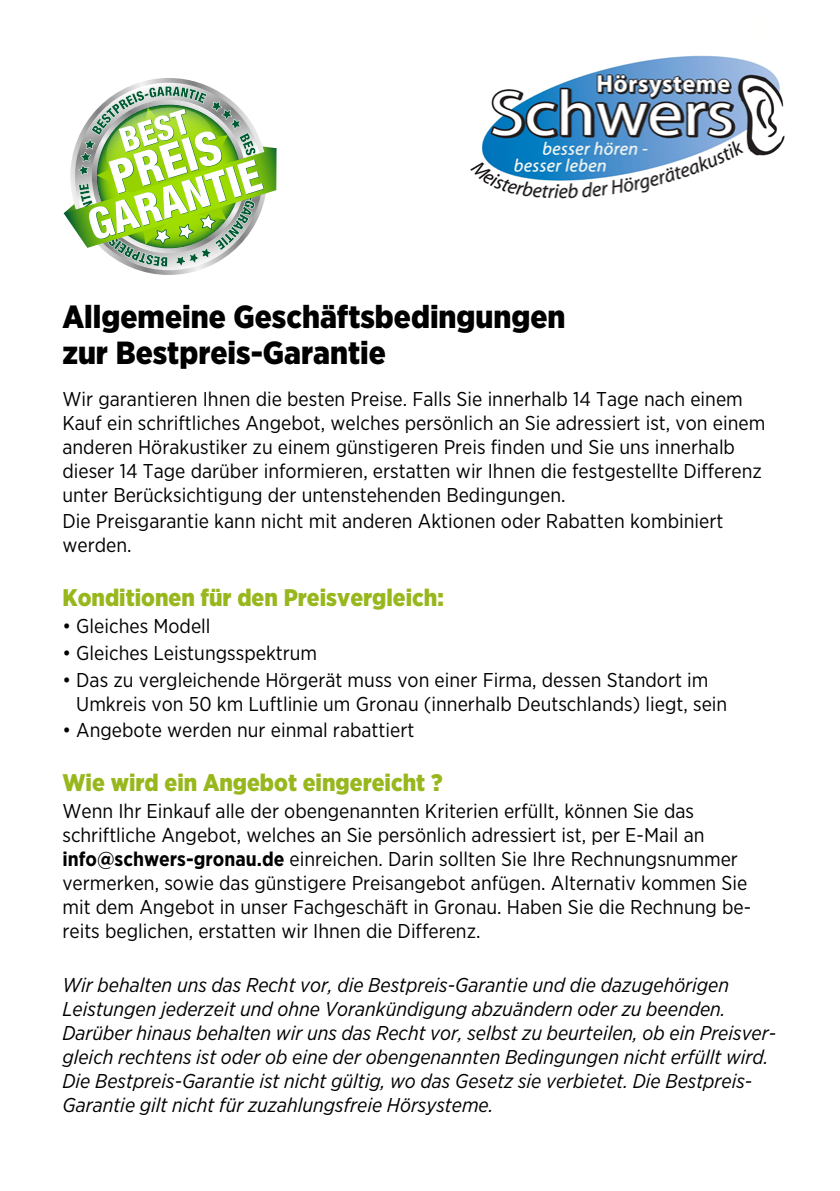
<style>
.page{position:relative;width:840px;height:1191px;background:#fff}
.page>*{position:absolute;margin:0;border:0;box-sizing:border-box;transform-origin:0 0}
.t1{font:900 32px/36px "Gotham Narrow";color:#000}
.t2{font:900 24px "Gotham Narrow";color:#97b71d}
.t3{font:20px/24px "Gotham Narrow";color:#000}
.t4{font:italic 20px/24px "Gotham Narrow";color:#000}
.s1{font-weight:700}
</style>
<div class="page">
<img style="left:470px;top:55px;width:315px;height:144px">
<svg style="left:63px;top:78px;width:214px;height:136px"></svg>
<svg style="left:64px;top:83px;width:209px;height:192px"></svg>
<svg style="left:64px;top:86px;width:212px;height:181px"></svg>
<h1 class="t1" style="left:62px;top:299px;width:504px">Allgemeine Geschäftsbedingungen zur Bestpreis-Garantie</h1>
<p class="t3" style="left:62px;top:386px;width:704px">Wir garantieren Ihnen die besten Preise. Falls Sie innerhalb 14 Tage nach einem Kauf ein schriftliches Angebot, welches persönlich an Sie adressiert ist, von einem anderen Hörakustiker zu einem günstigeren Preis finden und Sie uns innerhalb dieser 14 Tage darüber informieren, erstatten wir Ihnen die festgestellte Differenz unter Berücksichtigung der untenstehenden Bedingungen.</p>
<p class="t3" style="left:62px;top:509px;width:662px">Die Preisgarantie kann nicht mit anderen Aktionen oder Rabatten kombiniert werden.</p>
<p class="t2" style="left:62px;top:582px;width:383px">Konditionen für den Preisvergleich:</p>
<p class="t3" style="left:62px;top:613px;width:149px">• Gleiches Modell</p>
<p class="t3" style="left:62px;top:640px;width:256px">• Gleiches Leistungsspektrum</p>
<p class="t3" style="left:76px;top:667px;width:652px;text-indent:-14px">• Das zu vergleichende Hörgerät muss von einer Firma, dessen Standort im<br>Umkreis von 50 km Luftlinie um Gronau (innerhalb Deutschlands) liegt, sein</p>
<p class="t3" style="left:62px;top:718px;width:353px">• Angebote werden nur einmal rabattiert</p>
<p class="t2" style="left:62px;top:767px;width:381px">Wie wird ein Angebot eingereicht ?</p>
<p class="t3" style="left:62px;top:798px;width:690px">Wenn Ihr Einkauf alle der obengenannten Kriterien erfüllt, können Sie das schriftliche Angebot, welches an Sie persönlich adressiert ist, per E-Mail an <span class="s1">info@schwers-gronau.de</span> einreichen. Darin sollten Sie Ihre Rechnungsnummer vermerken, sowie das günstigere Preisangebot anfügen. Alternativ kommen Sie mit dem Angebot in unser Fachgeschäft in Gronau. Haben Sie die Rechnung be&shy;reits beglichen, erstatten wir Ihnen die Differenz.</p>
<p class="t4" style="left:62px;top:972px;width:714px">Wir behalten uns das Recht vor, die Bestpreis-Garantie und die dazugehörigen Leistungen jederzeit und ohne Vorankündigung abzuändern oder zu beenden.<br>Darüber hinaus behalten wir uns das Recht vor, selbst zu beurteilen, ob ein Preisver&shy;gleich rechtens ist oder ob eine der obengenannten Bedingungen nicht erfüllt wird.<br>Die Bestpreis-Garantie ist nicht gültig, wo das Gesetz sie verbietet. Die Bestpreis-Garantie gilt nicht für zuzahlungsfreie Hörsysteme.</p>
</div>
